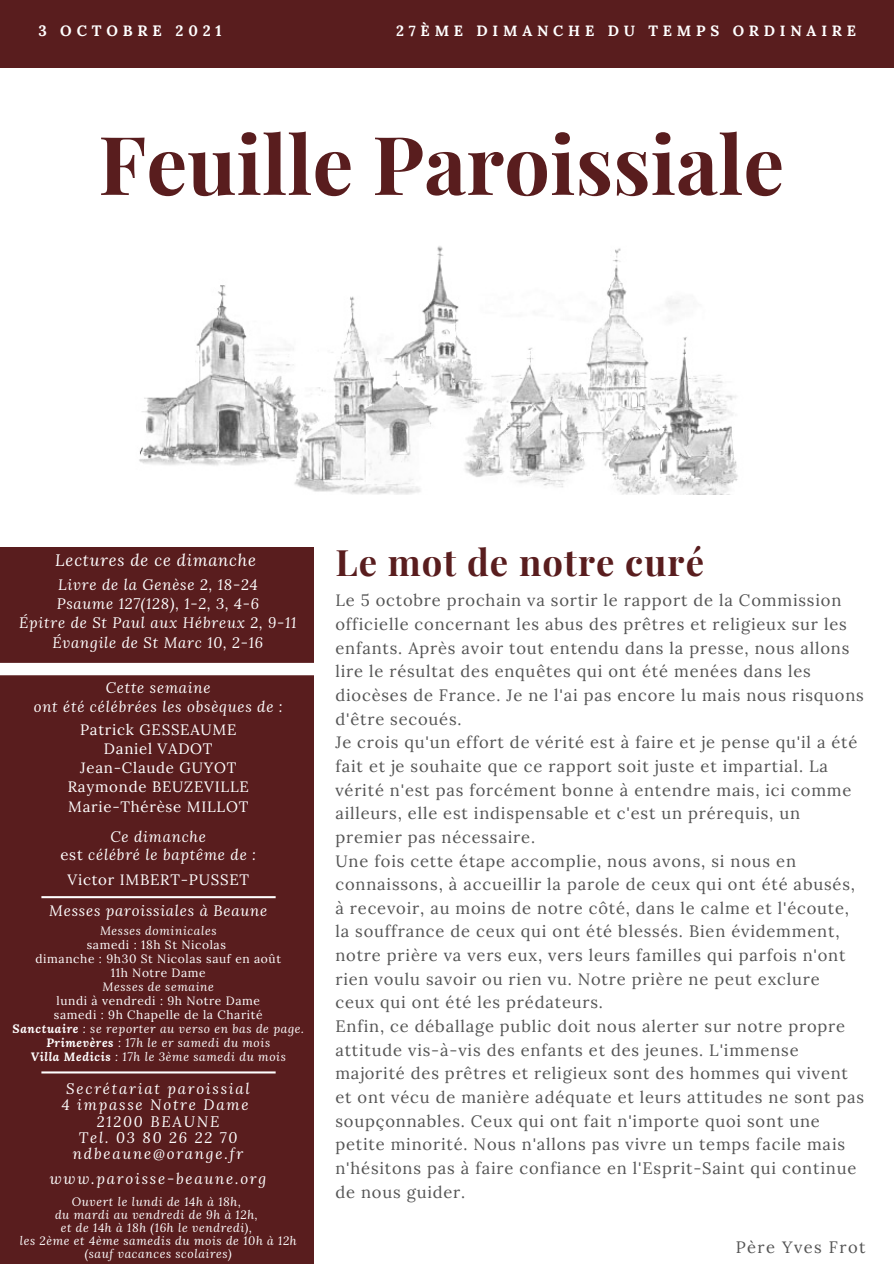
<style>
.page{position:relative;width:894px;height:1264px;background:#fff}
.page>*{position:absolute;margin:0;border:0;box-sizing:border-box;transform-origin:0 0}
.t1{font:700 81px "Playfair Display";color:#591d1e}
.t2{font:700 36.45px "Playfair Display";letter-spacing:.03em;color:#591d1e}
.t3{font:16.5px/23.7px "Lora";letter-spacing:.05em;color:#545454}
.t4{font:italic 16.5px "Lora";letter-spacing:.05em;color:#fff}
.t5{font:16.5px "Lora";letter-spacing:.085em;color:#545454}
.t6{font:italic 15px "Lora";letter-spacing:.05em;color:#fff}
.t7{font:italic 15px "Lora";letter-spacing:.12em;color:#fff}
.t8{font:15px "Lora";letter-spacing:.05em;color:#fff}
.t9{font:700 15px "Lora";letter-spacing:.32em;color:#fff}
.t10{font:700 14.85px "Lora";letter-spacing:.32em;color:#fff}
.t11{font:italic 12px "Lora";letter-spacing:.05em;color:#fff}
.t12{font:12px "Lora";letter-spacing:.05em;color:#fff}
.s1{font-style:normal}
.s2{font-weight:700}
</style>
<div class="page">
<img style="left:139px;top:246px;width:599px;height:249px">
<div style="left:0;top:547px;width:313px;height:716px;background:#591d1e"></div>
<div style="left:0;top:0;width:893px;height:68px;background:#591d1e"></div>
<svg style="left:41px;top:1071px;width:234px;height:2px"></svg>
<div style="left:0;top:663px;width:313px;height:12px;background:#fff"></div>
<svg style="left:41px;top:896px;width:234px;height:2px"></svg>
<p class="t9" style="left:38px;top:21px;width:185px">3 OCTOBRE 2021</p>
<p class="t10" style="left:396px;top:21px;width:461px">27ÈME DIMANCHE DU TEMPS ORDINAIRE</p>
<p class="t1" style="left:98px;top:107px;width:687px">Feuille Paroissiale</p>
<p class="t4" style="left:55px;top:549px;width:202px">Lectures de ce dimanche</p>
<p class="t6" style="left:58px;top:574px;width:201px">Livre de la Genèse 2, 18-24</p>
<p class="t6" style="left:57px;top:594px;width:204px">Psaume 127(128), 1-2, 3, 4-6</p>
<p class="t6" style="left:19px;top:613px;width:278px">Épitre de St Paul aux Hébreux 2, 9-11</p>
<p class="t6" style="left:52px;top:632px;width:212px">Évangile de St Marc 10, 2-16</p>
<p class="t6" style="left:106px;top:677px;width:106px">Cette semaine</p>
<p class="t6" style="left:34px;top:696px;width:250px">ont été célébrées les obsèques de :</p>
<p class="t8" style="left:80px;top:720px;width:158px">Patrick GESSEAUME</p>
<p class="t8" style="left:104px;top:739px;width:110px">Daniel VADOT</p>
<p class="t8" style="left:80px;top:758px;width:158px">Jean-Claude GUYOT</p>
<p class="t8" style="left:68px;top:777px;width:182px">Raymonde BEUZEVILLE</p>
<p class="t8" style="left:68px;top:796px;width:182px">Marie-Thérèse MILLOT</p>
<p class="t6" style="left:110px;top:826px;width:97px">Ce dimanche</p>
<p class="t6" style="left:60px;top:844px;width:197px"><span class="s1">est</span> célébré le baptême de :</p>
<p class="t8" style="left:67px;top:869px;width:183px">Victor IMBERT-PUSSET</p>
<p class="t6" style="left:49px;top:900px;width:219px">Messes paroissiales à Beaune</p>
<p class="t11" style="left:100px;top:922px;width:118px">Messes dominicales</p>
<p class="t12" style="left:87px;top:936px;width:141px">samedi : 18h St Nicolas</p>
<p class="t12" style="left:35px;top:950px;width:247px">dimanche : 9h30 St Nicolas sauf en août</p>
<p class="t12" style="left:111px;top:964px;width:96px">11h Notre Dame</p>
<p class="t11" style="left:103px;top:978px;width:113px">Messes de semaine</p>
<p class="t12" style="left:56px;top:992px;width:205px">lundi à vendredi : 9h Notre Dame</p>
<p class="t12" style="left:54px;top:1006px;width:210px">samedi : 9h Chapelle de la Charité</p>
<p class="t11" style="left:13px;top:1020px;width:293px"><span class="s2">Sanctuaire</span> : se reporter au verso en bas de page.</p>
<p class="t11" style="left:46px;top:1034px;width:225px"><span class="s2">Primevères</span> : 17h le er samedi du mois</p>
<p class="t11" style="left:31px;top:1048px;width:256px"><span class="s2">Villa Medicis</span> : 17h le 3ème samedi du mois</p>
<p class="t7" style="left:66px;top:1078px;width:185px">Secrétariat paroissial</p>
<p class="t7" style="left:62px;top:1094px;width:188px">4 impasse Notre Dame</p>
<p class="t7" style="left:97px;top:1110px;width:124px">21200 BEAUNE</p>
<p class="t7" style="left:79px;top:1126px;width:160px">Tel. 03 80 26 22 70</p>
<p class="t7" style="left:73px;top:1142px;width:172px">ndbeaune@orange.fr</p>
<p class="t7" style="left:50px;top:1167px;width:218px">www.paroisse-beaune.org</p>
<p class="t11" style="left:72px;top:1193px;width:170px">Ouvert le lundi de 14h à 18h,</p>
<p class="t11" style="left:55px;top:1206px;width:204px">du mardi au vendredi de 9h à 12h,</p>
<p class="t11" style="left:61px;top:1219px;width:193px">et de 14h à 18h (16h le vendredi),</p>
<p class="t11" style="left:20px;top:1232px;width:278px">les 2ème et 4ème samedis du mois de 10h à 12h</p>
<p class="t11" style="left:85px;top:1245px;width:149px">(sauf vacances scolaires)</p>
<p class="t2" style="left:335px;top:536px;width:370px">Le mot de notre curé</p>
<p class="t3" style="left:335px;top:588px;width:530px">Le 5 octobre prochain va sortir le rapport de la Commission officielle concernant les abus des prêtres et religieux sur les enfants. Après avoir tout entendu dans la presse, nous allons lire le résultat des enquêtes qui ont été menées dans les diocèses de France. Je ne l'ai pas encore lu mais nous risquons d'être secoués.</p>
<p class="t3" style="left:335px;top:730px;width:523px">Je crois qu'un effort de vérité est à faire et je pense qu'il a été fait et je souhaite que ce rapport soit juste et impartial. La vérité n'est pas forcément bonne à entendre mais, ici comme ailleurs, elle est indispensable et c'est un prérequis, un premier pas nécessaire.</p>
<p class="t3" style="left:335px;top:848px;width:521px">Une fois cette étape accomplie, nous avons, si nous en connaissons, à accueillir la parole de ceux qui ont été abusés, à recevoir, au moins de notre côté, dans le calme et l'écoute, la souffrance de ceux qui ont été blessés. Bien évidemment, notre prière va vers eux, vers leurs familles qui parfois n'ont rien voulu savoir ou rien vu. Notre prière ne peut exclure ceux qui ont été les prédateurs.</p>
<p class="t3" style="left:335px;top:1014px;width:530px">Enfin, ce déballage public doit nous alerter sur notre propre attitude vis-à-vis des enfants et des jeunes. L'immense majorité des prêtres et religieux sont des hommes qui vivent et ont vécu de manière adéquate et leurs attitudes ne sont pas soupçonnables. Ceux qui ont fait n'importe quoi sont une petite minorité. Nous n'allons pas vivre un temps facile mais n'hésitons pas à faire confiance en l'Esprit-Saint qui continue de nous guider.</p>
<p class="t5" style="left:735px;top:1236px;width:131px">Père Yves Frot</p>
</div>
